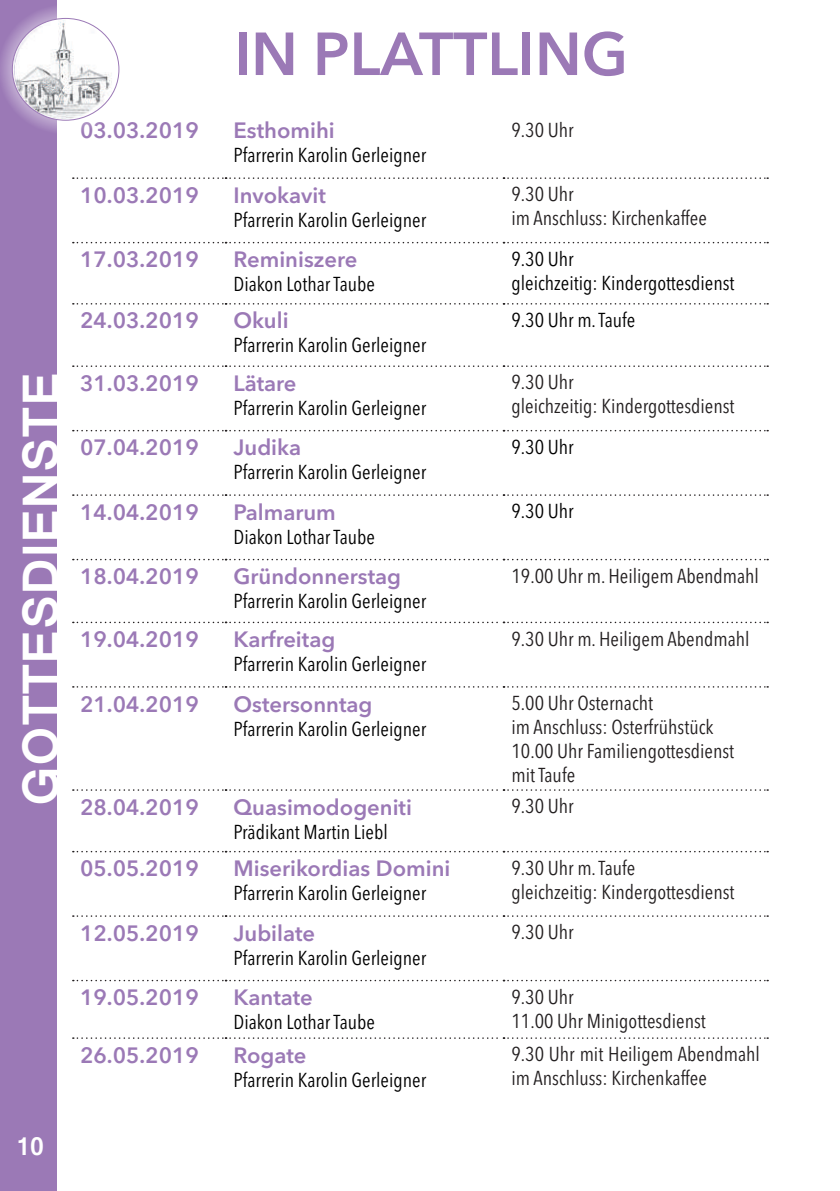
<style>
.page{position:relative;width:840px;height:1191px;background:#fff}
.page>*{position:absolute;margin:0;border:0;box-sizing:border-box;transform-origin:0 0}
.t1{font:600 60px "Avenir Next LT Pro";color:#9b79b6}
.t2{font:700 48px "Kartika";color:#fff}
.t3{font:700 24px "Kartika";color:#fff}
.t4{font:600 22px "Avenir Next LT Pro";color:#9b79b6}
.t5{font:condensed 20px/24px "Avenir Next LT Pro";color:#000}
.t6{font:condensed 20px/24px "Avenir Next LT Pro";color:#231f20}
</style>
<div class="page">
<div style="left:0;top:0;width:57px;height:1191px;background:#9b79b6"></div>
<svg style="left:73px;top:177px;width:694px;height:2px"></svg>
<svg style="left:73px;top:242px;width:694px;height:1px"></svg>
<svg style="left:73px;top:303px;width:694px;height:1px"></svg>
<svg style="left:73px;top:365px;width:694px;height:2px"></svg>
<svg style="left:73px;top:430px;width:694px;height:1px"></svg>
<svg style="left:73px;top:494px;width:694px;height:2px"></svg>
<svg style="left:73px;top:559px;width:694px;height:1px"></svg>
<svg style="left:73px;top:621px;width:694px;height:2px"></svg>
<svg style="left:73px;top:686px;width:694px;height:1px"></svg>
<svg style="left:73px;top:789px;width:694px;height:2px"></svg>
<svg style="left:73px;top:851px;width:694px;height:1px"></svg>
<svg style="left:73px;top:915px;width:694px;height:2px"></svg>
<svg style="left:73px;top:979px;width:694px;height:2px"></svg>
<svg style="left:73px;top:1037px;width:694px;height:1px"></svg>
<div style="left:0;top:3px;width:131px;height:130px;background:#fff;opacity:.75"></div>
<img style="left:12px;top:18px;width:101px;height:102px">
<h2 class="t2" style="left:11px;top:806px;width:435px;rotate:-90deg">GOTTESDIENSTE</h2>
<p class="t3" style="left:16px;top:1131px;width:29px">10</p>
<h1 class="t1" style="left:234px;top:18px;width:395px">IN PLATTLING</h1>
<p class="t4" style="left:80px;top:117px;width:120px">03.03.2019</p>
<p class="t4" style="left:233px;top:117px;width:103px">Esthomihi</p>
<p class="t5" style="left:233px;top:143px;width:194px">Pfarrerin Karolin Gerleigner</p>
<p class="t4" style="left:80px;top:182px;width:120px">10.03.2019</p>
<p class="t4" style="left:233px;top:182px;width:94px">Invokavit</p>
<p class="t5" style="left:233px;top:208px;width:194px">Pfarrerin Karolin Gerleigner</p>
<p class="t4" style="left:80px;top:246px;width:120px">17.03.2019</p>
<p class="t4" style="left:233px;top:246px;width:125px">Reminiszere</p>
<p class="t5" style="left:233px;top:272px;width:143px">Diakon Lothar Taube</p>
<p class="t4" style="left:80px;top:307px;width:120px">24.03.2019</p>
<p class="t4" style="left:233px;top:307px;width:56px">Okuli</p>
<p class="t5" style="left:233px;top:333px;width:194px">Pfarrerin Karolin Gerleigner</p>
<p class="t4" style="left:80px;top:370px;width:120px">31.03.2019</p>
<p class="t4" style="left:233px;top:370px;width:64px">Lätare</p>
<p class="t5" style="left:233px;top:396px;width:194px">Pfarrerin Karolin Gerleigner</p>
<p class="t4" style="left:80px;top:434px;width:120px">07.04.2019</p>
<p class="t4" style="left:233px;top:434px;width:69px">Judika</p>
<p class="t5" style="left:233px;top:460px;width:194px">Pfarrerin Karolin Gerleigner</p>
<p class="t4" style="left:80px;top:499px;width:120px">14.04.2019</p>
<p class="t4" style="left:233px;top:499px;width:104px">Palmarum</p>
<p class="t5" style="left:233px;top:524px;width:143px">Diakon Lothar Taube</p>
<p class="t4" style="left:80px;top:563px;width:120px">18.04.2019</p>
<p class="t4" style="left:233px;top:563px;width:169px">Gründonnerstag</p>
<p class="t5" style="left:233px;top:589px;width:194px">Pfarrerin Karolin Gerleigner</p>
<p class="t4" style="left:80px;top:626px;width:120px">19.04.2019</p>
<p class="t4" style="left:233px;top:626px;width:103px">Karfreitag</p>
<p class="t5" style="left:233px;top:652px;width:194px">Pfarrerin Karolin Gerleigner</p>
<p class="t4" style="left:80px;top:690px;width:120px">21.04.2019</p>
<p class="t4" style="left:233px;top:690px;width:140px">Ostersonntag</p>
<p class="t5" style="left:233px;top:716px;width:194px">Pfarrerin Karolin Gerleigner</p>
<p class="t4" style="left:80px;top:793px;width:120px">28.04.2019</p>
<p class="t4" style="left:233px;top:793px;width:180px">Quasimodogeniti</p>
<p class="t5" style="left:233px;top:819px;width:155px">Prädikant Martin Liebl</p>
<p class="t4" style="left:80px;top:855px;width:120px">05.05.2019</p>
<p class="t4" style="left:233px;top:855px;width:218px">Miserikordias Domini</p>
<p class="t5" style="left:233px;top:881px;width:194px">Pfarrerin Karolin Gerleigner</p>
<p class="t4" style="left:80px;top:919px;width:120px">12.05.2019</p>
<p class="t4" style="left:233px;top:919px;width:83px">Jubilate</p>
<p class="t5" style="left:233px;top:945px;width:194px">Pfarrerin Karolin Gerleigner</p>
<p class="t4" style="left:80px;top:984px;width:120px">19.05.2019</p>
<p class="t4" style="left:233px;top:984px;width:81px">Kantate</p>
<p class="t5" style="left:233px;top:1010px;width:143px">Diakon Lothar Taube</p>
<p class="t4" style="left:80px;top:1041px;width:120px">26.05.2019</p>
<p class="t4" style="left:233px;top:1041px;width:74px">Rogate</p>
<p class="t5" style="left:233px;top:1067px;width:194px">Pfarrerin Karolin Gerleigner</p>
<p class="t6" style="left:511px;top:118px;width:64px">9.30 Uhr</p>
<p class="t6" style="left:511px;top:182px;width:197px">9.30 Uhr<br>im Anschluss: Kirchenkaffee</p>
<p class="t5" style="left:511px;top:247px;width:224px">9.30 Uhr<br>gleichzeitig: Kindergottesdienst</p>
<p class="t5" style="left:511px;top:308px;width:125px">9.30 Uhr m. Taufe</p>
<p class="t6" style="left:511px;top:370px;width:224px">9.30 Uhr<br>gleichzeitig: Kindergottesdienst</p>
<p class="t5" style="left:511px;top:435px;width:64px">9.30 Uhr</p>
<p class="t5" style="left:511px;top:499px;width:64px">9.30 Uhr</p>
<p class="t6" style="left:511px;top:563px;width:249px">19.00 Uhr m. Heiligem Abendmahl</p>
<p class="t6" style="left:511px;top:626px;width:239px">9.30 Uhr m. Heiligem Abendmahl</p>
<p class="t6" style="left:511px;top:691px;width:224px">5.00 Uhr Osternacht<br>im Anschluss: Osterfrühstück<br>10.00 Uhr Familiengottesdienst mit Taufe</p>
<p class="t6" style="left:511px;top:794px;width:64px">9.30 Uhr</p>
<p class="t6" style="left:511px;top:855px;width:224px">9.30 Uhr m. Taufe<br>gleichzeitig: Kindergottesdienst</p>
<p class="t6" style="left:511px;top:920px;width:64px">9.30 Uhr</p>
<p class="t6" style="left:511px;top:984px;width:196px">9.30 Uhr<br>11.00 Uhr Minigottesdienst</p>
<p class="t6" style="left:511px;top:1042px;width:250px">9.30 Uhr mit Heiligem Abendmahl im Anschluss: Kirchenkaffee</p>
</div>
